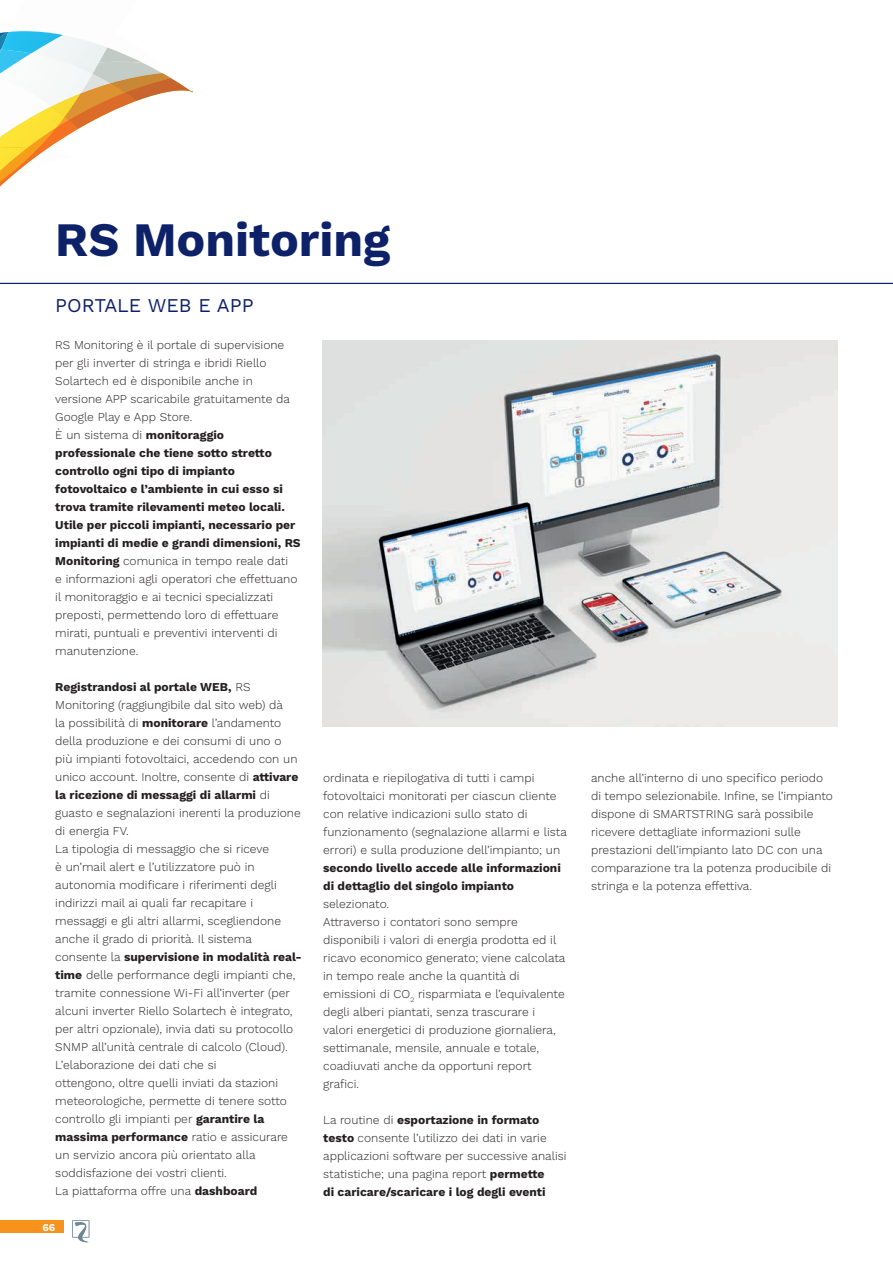
<style>
.page{position:relative;width:893px;height:1263px;background:#fff}
.page>*{position:absolute;margin:0;border:0;box-sizing:border-box;transform-origin:0 0}
.t1{font:700 48px "Work Sans";color:#0d2169}
.t2{font:19.5px "Work Sans";color:#0d2169}
.t3{font:300 12px/18px "Work Sans";color:#231f20}
.t4{font:700 12px/18px "Work Sans";color:#231f20}
.t5{font:700 10.5px "Work Sans";color:#fff}
.s1{font-weight:700}
</style>
<div class="page">
<svg style="left:45px;top:66px;width:148px;height:84px"></svg>
<img style="left:37px;top:149px;width:8px;height:7px">
<img style="left:0;top:32px;width:1px;height:15px">
<img style="left:107px;top:63px;width:57px;height:6px">
<img style="left:107px;top:47px;width:36px;height:16px">
<img style="left:0;top:106px;width:65px;height:43px">
<img style="left:45px;top:74px;width:47px;height:32px">
<img style="left:51px;top:94px;width:29px;height:23px">
<img style="left:27px;top:128px;width:29px;height:21px">
<img style="left:73px;top:66px;width:26px;height:8px">
<img style="left:0;top:148px;width:37px;height:39px">
<img style="left:45px;top:66px;width:28px;height:16px">
<img style="left:0;top:50px;width:31px;height:24px">
<img style="left:31px;top:35px;width:76px;height:31px">
<img style="left:1px;top:31px;width:62px;height:22px">
<hr style="left:0;top:283px;width:893px;height:1px;background:#0d2169">
<img style="left:322px;top:340px;width:516px;height:386px">
<div style="left:0;top:1220px;width:64px;height:13px;background:#f7931d"></div>
<svg style="left:72px;top:1220px;width:17px;height:23px"></svg>
<h1 class="t1" style="left:55px;top:212px;width:337px">RS Monitoring</h1>
<h2 class="t2" style="left:55px;top:294px;width:200px">PORTALE WEB E APP</h2>
<p class="t3" style="left:55px;top:337px;width:247px">RS Monitoring è il portale di supervisione per gli inverter di stringa e ibridi Riello Solartech ed è disponibile anche in versione APP scaricabile gratuitamente da Google Play e App Store.<br>È un sistema di <span class="s1">monitoraggio professionale che tiene sotto stretto controllo ogni tipo di impianto fotovoltaico e l’ambiente in cui esso si trova tramite rilevamenti meteo locali.<br>Utile per piccoli impianti, necessario per impianti di medie e grandi dimensioni, RS Monitoring</span> comunica in tempo reale dati<br>e informazioni agli operatori che effettuano il monitoraggio e ai tecnici specializzati preposti, permettendo loro di effettuare mirati, puntuali e preventivi interventi di manutenzione.</p>
<p class="t3" style="left:55px;top:679px;width:248px"><span class="s1">Registrandosi al portale WEB,</span> RS Monitoring (raggiungibile dal sito web) dà<br>la possibilità di <span class="s1">monitorare</span> l’andamento della produzione e dei consumi di uno o<br>più impianti fotovoltaici, accedendo con un unico account. Inoltre, consente di <span class="s1">attivare la ricezione di messaggi di allarmi</span> di guasto e segnalazioni inerenti la produzione di energia FV.<br>La tipologia di messaggio che si riceve<br>è un’mail alert e l’utilizzatore può in autonomia modificare i riferimenti degli indirizzi mail ai quali far recapitare i messaggi e gli altri allarmi, scegliendone anche il grado di priorità. Il sistema consente la <span class="s1">supervisione in modalità real&shy;time</span> delle performance degli impianti che, tramite connessione Wi-Fi all’inverter (per alcuni inverter Riello Solartech è integrato, per altri opzionale), invia dati su protocollo SNMP all’unità centrale di calcolo (Cloud).<br>L’elaborazione dei dati che si<br>ottengono, oltre quelli inviati da stazioni meteorologiche, permette di tenere sotto controllo gli impianti per <span class="s1">garantire la massima performance</span> ratio e assicurare un servizio ancora più orientato alla soddisfazione dei vostri clienti.<br>La piattaforma offre una <span class="s1">dashboard</span></p>
<p class="t5" style="left:42px;top:1221px;width:14px">66</p>
<p class="t3" style="left:323px;top:769px;width:245px">ordinata e riepilogativa di tutti i campi fotovoltaici monitorati per ciascun cliente con relative indicazioni sullo stato di funzionamento (segnalazione allarmi e lista errori) e sulla produzione dell’impianto; un</p>
<p class="t4" style="left:323px;top:859px;width:239px">secondo livello accede alle informazioni di dettaglio del singolo impianto</p>
<p class="t3" style="left:323px;top:895px;width:244px">selezionato.<br>Attraverso i contatori sono sempre disponibili i valori di energia prodotta ed il ricavo economico generato; viene calcolata in tempo reale anche la quantità di emissioni di CO<sub>2</sub> risparmiata e l’equivalente degli alberi piantati, senza trascurare i valori energetici di produzione giornaliera, settimanale, mensile, annuale e totale, coadiuvati anche da opportuni report grafici.</p>
<p class="t3" style="left:323px;top:1111px;width:245px">La routine di <span class="s1">esportazione in formato testo</span> consente l’utilizzo dei dati in varie applicazioni software per successive analisi statistiche; una pagina report <span class="s1">permette<br>di caricare/scaricare i log degli eventi</span></p>
<p class="t3" style="left:591px;top:769px;width:243px">anche all’interno di uno specifico periodo di tempo selezionabile. Infine, se l’impianto dispone di SMARTSTRING sarà possibile ricevere dettagliate informazioni sulle prestazioni dell’impianto lato DC con una comparazione tra la potenza producibile di stringa e la potenza effettiva.</p>
</div>
